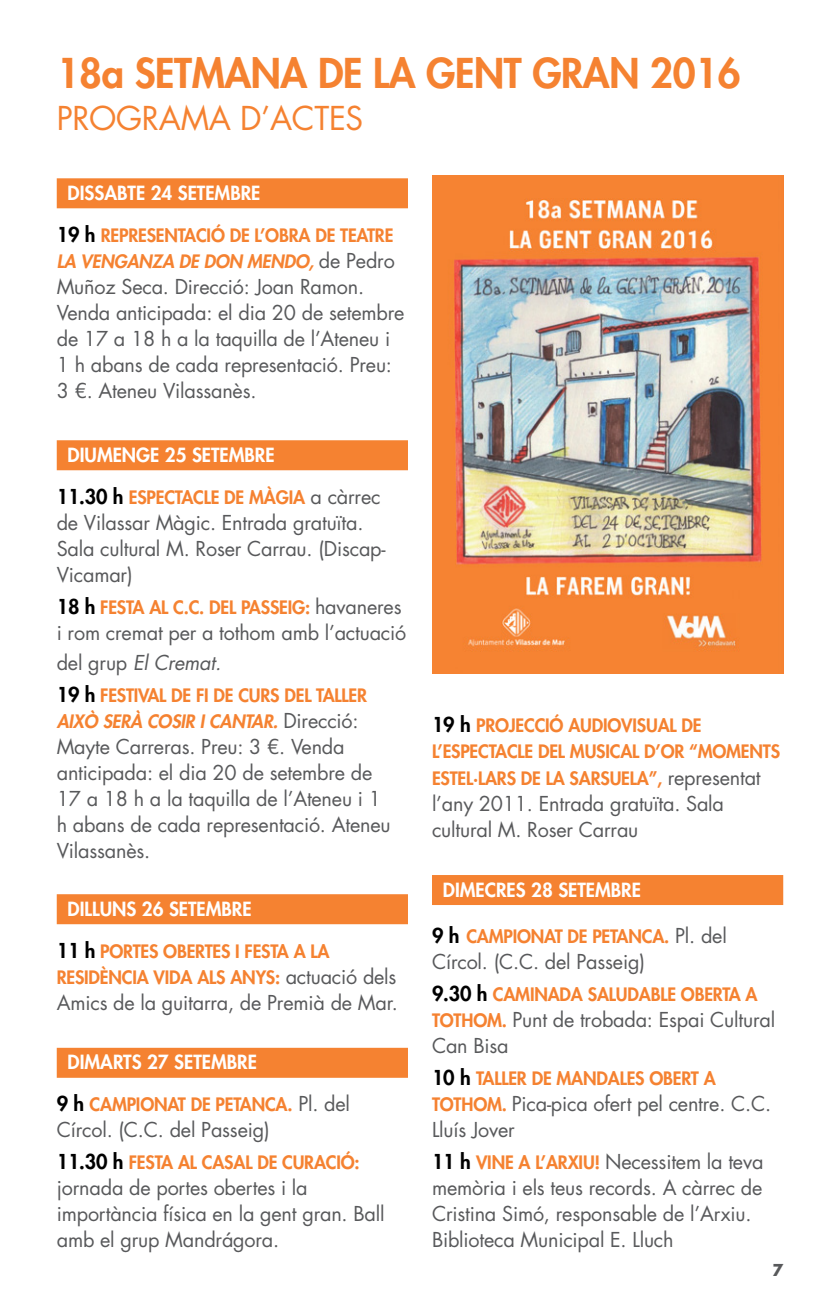
<style>
.page{position:relative;width:840px;height:1304px;background:#fff}
.page>*{position:absolute;margin:0;border:0;box-sizing:border-box;transform-origin:0 0}
.t1{font:800 40px "Futura Std";letter-spacing:-.01em;color:#f58231}
.t2{font:32px "Futura Std";color:#f58231}
.t3{font:20px/26.2px "Futura Std";letter-spacing:-.01em;color:#58595b}
.t4{font:800 19px "Futura Std";color:#fff}
.t5{font:800 18px/26.2px "Futura Std";letter-spacing:-.01em;color:#f58231}
.t6{font:700 16px "Futura Std";color:#58595b}
.s1{font-size:20px;color:#000}
.s2{font-style:italic}
.s3{font-weight:400;font-size:20px;color:#58595b}
.s4{font-weight:800;font-size:18px;color:#f58231}
.s5{font-weight:800;color:#000}
</style>
<div class="page">
<div style="left:57px;top:178px;width:351px;height:30px;background:#f58231"></div>
<div style="left:57px;top:440px;width:351px;height:30px;background:#f58231"></div>
<div style="left:57px;top:894px;width:351px;height:30px;background:#f58231"></div>
<div style="left:57px;top:1048px;width:351px;height:30px;background:#f58231"></div>
<div style="left:432px;top:875px;width:350px;height:30px;background:#f58231"></div>
<img style="left:432px;top:176px;width:351px;height:498px">
<h1 class="t1" style="left:57px;top:48px;width:685px">18A SETMANA DE LA GENT GRAN 2016</h1>
<h2 class="t2" style="left:57px;top:98px;width:108px">PROGRAMA</h2>
<h2 class="t2" style="left:240px;top:98px;width:50px">D’ACTES</h2>
<p class="t4" style="left:68px;top:181px;width:11px">DISSABTE</p>
<p class="t4" style="left:150px;top:181px;width:39px">24 SETEMBRE</p>
<p class="t5" style="left:57px;top:222px;width:339px"><span class="s1">19 H</span> REPRESENTACIÓ DE L’OBRA DE TEATRE<br><span class="s2">LA VENGANZA DE DON MENDO,</span> <span class="s3">de Pedro</span></p>
<p class="t3" style="left:57px;top:274px;width:349px">Muñoz Seca. Direcció: Joan Ramon.<br>Venda anticipada: el dia 20 de setembre de 17 a 18 h a la taquilla de l’Ateneu i 1 h abans de cada representació. Preu:<br>3 €. Ateneu Vilassanès.</p>
<p class="t4" style="left:68px;top:443px;width:13px">DIUMEN</p>
<p class="t4" style="left:136px;top:443px;width:67px">GE 25 SETEMBRE</p>
<p class="t5" style="left:57px;top:484px;width:325px"><span class="s1">11.30 H</span> ESPECTACLE DE MÀGIA <span class="s3">a càrrec</span></p>
<p class="t3" style="left:57px;top:509px;width:330px">de Vilassar Màgic. Entrada gratuïta.<br>Sala cultural M. Roser Carrau. (Discap-<br>Vicamar)</p>
<p class="t5" style="left:57px;top:594px;width:346px"><span class="s1">18 H</span> FESTA AL C.C. DEL PASSEIG: <span class="s3">havaneres</span></p>
<p class="t3" style="left:57px;top:618px;width:351px;line-height:30.2px">i rom cremat per a tothom amb l’actuació del grup <span class="s2">El Cremat.</span></p>
<p class="t5" style="left:57px;top:682px;width:311px"><span class="s1">19 H</span> FESTIVAL DE FI DE CURS DEL TALLER<br><span class="s2">AIXÒ SERÀ COSIR I CANTAR.</span> <span class="s3">Direcció:</span></p>
<p class="t3" style="left:57px;top:734px;width:335px">Mayte Carreras. Preu: 3 €. Venda anticipada: el dia 20 de setembre de<br>17 a 18 h a la taquilla de l’Ateneu i 1 h abans de cada representació. Ateneu<br>Vilassanès.</p>
<p class="t4" style="left:68px;top:897px;width:45px">DI LLUNS</p>
<p class="t4" style="left:142px;top:897px;width:39px">26 SETEMBRE</p>
<p class="t5" style="left:57px;top:938px;width:341px"><span class="s1">11 H</span> PORTES OBERTES I FESTA A LA<br>RESIDÈNCIA VIDA ALS ANYS: <span class="s3">actuació dels</span></p>
<p class="t3" style="left:57px;top:990px;width:342px">Amics de la guitarra, de Premià de Mar.</p>
<p class="t4" style="left:68px;top:1050px;width:12px">DIMARTS</p>
<p class="t4" style="left:147px;top:1050px;width:39px">27 SETEMBRE</p>
<p class="t5" style="left:57px;top:1091px;width:295px"><span class="s1">9 H</span> CAMPIONAT DE PETANCA. <span class="s3">Pl. del</span></p>
<p class="t3" style="left:57px;top:1117px;width:214px">Círcol. (C.C. del Passeig)</p>
<p class="t5" style="left:57px;top:1149px;width:304px"><span class="s1">11.30 H</span> FESTA AL CASAL DE CURACIÓ:</p>
<p class="t3" style="left:57px;top:1175px;width:329px">jornada de portes obertes i la importància física en la gent gran. Ball amb el grup Mandrágora.</p>
<p class="t5" style="left:432px;top:712px;width:349px"><span class="s1">19 H</span> PROJECCIÓ AUDIOVISUAL DE<br>L’ESPECTACLE DEL MUSICAL D’OR “MOMENTS<br>ESTEL·LARS DE LA SARSUELA”, <span class="s3">representat</span></p>
<p class="t3" style="left:432px;top:790px;width:293px">l’any 2011. Entrada gratuïta. Sala cultural M. Roser Carrau</p>
<p class="t4" style="left:442px;top:877px;width:12px">DIMECRES</p>
<p class="t4" style="left:531px;top:877px;width:39px">28 SETEMBRE</p>
<p class="t5" style="left:432px;top:923px;width:296px"><span class="s1">9 H</span> CAMPIONAT DE PETANCA. <span class="s3">Pl. del</span></p>
<p class="t3" style="left:432px;top:948px;width:214px">Círcol. (C.C. del Passeig)</p>
<p class="t5" style="left:432px;top:981px;width:327px"><span class="s1">9.30 H</span> CAMINADA SALUDABLE OBERTA A</p>
<p class="t3" style="left:432px;top:1006px;width:344px"><span class="s4">TOTHOM.</span> Punt de trobada: Espai Cultural<br>Can Bisa</p>
<p class="t5" style="left:432px;top:1065px;width:285px"><span class="s1">10 H</span> TALLER DE MANDALES OBERT A</p>
<p class="t3" style="left:432px;top:1091px;width:340px"><span class="s4">TOTHOM.</span> Pica-pica ofert pel centre. C.C.<br>Lluís Jover</p>
<p class="t3" style="left:432px;top:1149px;width:333px"><span class="s5">11 H</span> <span class="s4">VINE A L’ARXIU!</span> Necessitem la teva memòria i els teus records. A càrrec de Cristina Simó, responsable de l’Arxiu.<br>Biblioteca Municipal E. Lluch</p>
<p class="t6" style="left:772px;top:1259px;width:12px">7</p>
</div>
